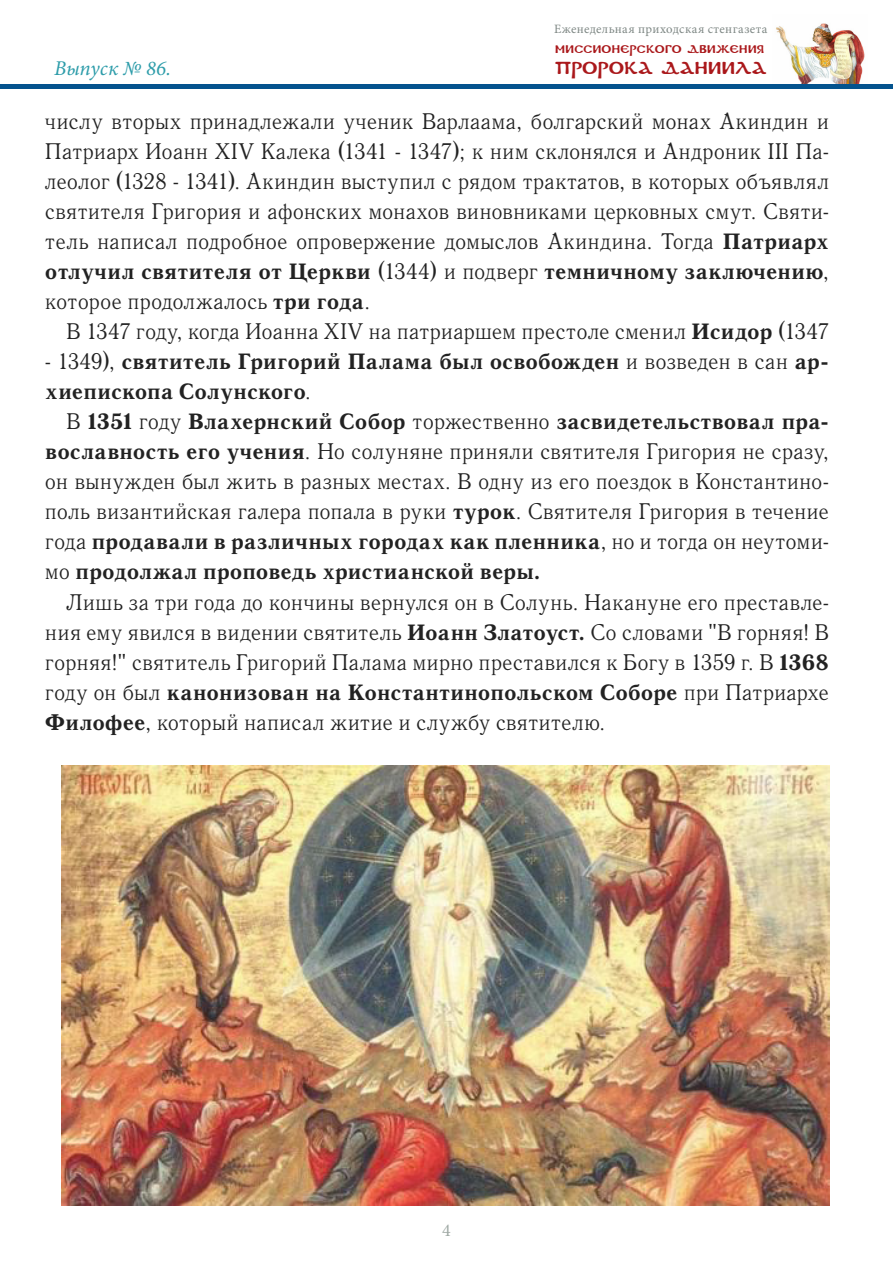
<style>
.page{position:relative;width:893px;height:1263px;background:#fff}
.page>*{position:absolute;margin:0;border:0;box-sizing:border-box;transform-origin:0 0}
._2__Основной_текст{font:22.5px/30px "Quant Antiqua C";letter-spacing:-.005em;color:#222;text-align:justify}
._2__Основной_текст-2{font:700 22.5px/30px "Quant Antiqua C";letter-spacing:-.01em;color:#222}
.t1{font:italic 21px "Minion Pro";color:#2e9daa}
.t2{font:18px "Minion Pro";color:#9fa9a4}
.t3{font:17.1px "DS Coptic";letter-spacing:.01em;color:#aa181b}
.t4{font:12.75px "Minion Pro";letter-spacing:.03em;color:#7f8885}
.t5{font:10.95px "DS Coptic";letter-spacing:.025em;color:#aa181b}
.s1{font-weight:700}
.s2{font-weight:400}
</style>
<div class="page">
<img style="left:776px;top:23px;width:89px;height:61px">
<div style="left:0;top:84px;width:893px;height:5px;background:#04538e"></div>
<img style="left:62px;top:765px;width:767px;height:441px">
<p class="t1" style="left:54px;top:54px;width:119px">Выпуск № 86.</p>
<p class="t4" style="left:554px;top:21px;width:215px">Еженедельная приходская стенгазета</p>
<p class="t5" style="left:555px;top:42px;width:210px">Миссионерского движения</p>
<p class="t3" style="left:555px;top:57px;width:213px">ПРОРОКА ДАНИИЛА</p>
<p class="_2__Основной_текст" style="left:45px;top:107px;width:786px">числу вторых принадлежали ученик Варлаама, болгарский монах Акиндин и Патриарх Иоанн XIV Калека (1341 - 1347); к ним склонялся и Андроник III Па&shy;леолог (1328 - 1341). Акиндин выступил с рядом трактатов, в которых объявлял святителя Григория и афонских монахов виновниками церковных смут. Святи&shy;тель написал подробное опровержение домыслов Акиндина. Тогда <span class="s1">Патриарх отлучил святителя от Церкви</span> (1344) и подверг <span class="s1">темничному заключению</span>, которое продолжалось <span class="s1">три года</span>.</p>
<p class="_2__Основной_текст" style="left:66px;top:317px;width:764px">В 1347 году, когда Иоанна XIV на патриаршем престоле сменил <span class="s1">Исидор</span> (1347</p>
<p class="_2__Основной_текст-2" style="left:45px;top:347px;width:786px"><span class="s2">- 1349),</span> святитель Григорий Палама был освобожден <span class="s2">и возведен в сан</span> ар&shy;хиепископа Солунского<span class="s2">.</span></p>
<p class="_2__Основной_текст" style="left:45px;top:407px;width:786px;text-indent:21px">В <span class="s1">1351</span> году <span class="s1">Влахернский Собор</span> торжественно <span class="s1">засвидетельствовал пра&shy;вославность его учения</span>. Но солуняне приняли святителя Григория не сразу, он вынужден был жить в разных местах. В одну из его поездок в Константино&shy;поль византийская галера попала в руки <span class="s1">турок</span>. Святителя Григория в течение года <span class="s1">продавали в различных городах как пленника</span>, но и тогда он неутоми&shy;мо <span class="s1">продолжал проповедь христианской веры.</span></p>
<p class="_2__Основной_текст" style="left:45px;top:587px;width:786px;text-indent:21px">Лишь за три года до кончины вернулся он в Солунь. Накануне его преставле&shy;ния ему явился в видении святитель <span class="s1">Иоанн Златоуст.</span> Со словами "В горняя! В горняя!" святитель Григорий Палама мирно преставился к Богу в 1359 г. В <span class="s1">1368 </span>году он был <span class="s1">канонизован на Константинопольском Соборе</span> при Патриархе <span class="s1">Филофее</span>, который написал житие и службу святителю.</p>
<p class="t2" style="left:442px;top:1218px;width:10px">4</p>
</div>
